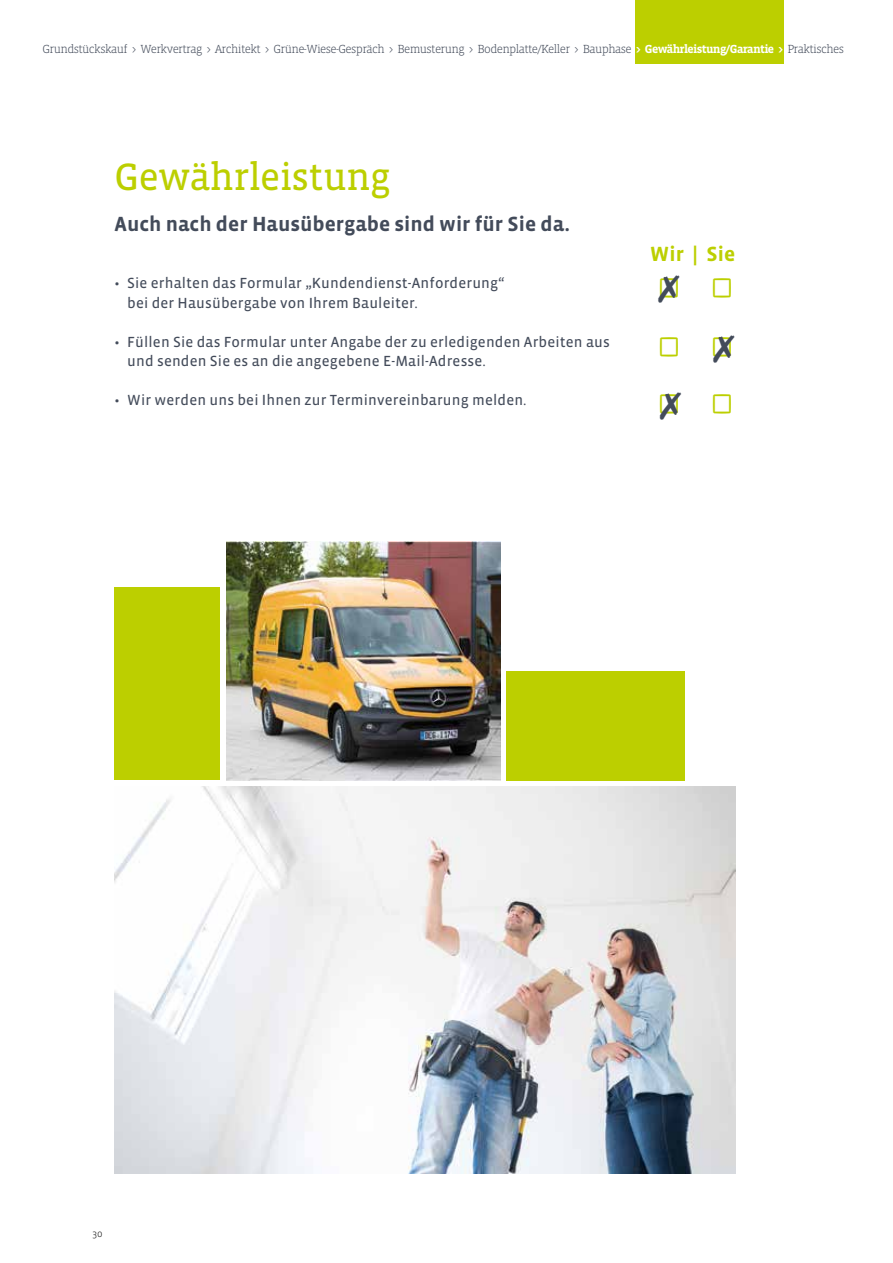
<style>
.page{position:relative;width:893px;height:1263px;background:#fff}
.page>*{position:absolute;margin:0;border:0;box-sizing:border-box;transform-origin:0 0}
.t1{font:39px "Vista Slab OT";letter-spacing:-.02em;color:#bccf00}
.t2{font:300 39px/57.8px "Vista Slab OT";color:#bccf00;text-align:justify}
.t3{font:700 21px "Vista Sans";color:#434b5a}
.t4{font:700 21px "Vista Sans";color:#bccf00}
.t5{font:15px/19.5px "Vista Sans Reg";letter-spacing:.01em;color:#434b5a}
.t6{font:300 12px "Vista Slab OT";letter-spacing:-.05em;color:#434b5a}
.t7{font:300 9.75px "Vista Sans";color:#000}
.s1{font-weight:700;color:#fff}
</style>
<div class="page">
<img style="left:115px;top:787px;width:621px;height:387px">
<div style="left:635px;top:0;width:148px;height:64px;background:#bccf00"></div>
<img style="left:226px;top:541px;width:274px;height:239px">
<div style="left:115px;top:587px;width:105px;height:192px;background:#bccf00"></div>
<div style="left:506px;top:672px;width:179px;height:109px;background:#bccf00"></div>
<p class="t6" style="left:43px;top:43px;width:803px">Grundstückskauf &gt; Werkvertrag &gt; Architekt &gt; Grüne-Wiese-Gespräch &gt; Bemusterung &gt; Bodenplatte/Keller &gt; Bauphase <span class="s1">&gt; Gewährleistung/Garantie &gt;</span> Praktisches</p>
<h1 class="t1" style="left:114px;top:157px;width:278px">Gewährleistung</h1>
<h2 class="t3" style="left:114px;top:214px;width:457px">Auch nach der Hausübergabe sind wir für Sie da.</h2>
<p class="t5" style="left:127px;top:274px;width:379px;text-indent:-13px">• Sie erhalten das Formular „Kundendienst-Anforderung“ bei der Hausübergabe von Ihrem Bauleiter.</p>
<p class="t5" style="left:127px;top:332px;width:484px;text-indent:-13px">• Füllen Sie das Formular unter Angabe der zu erledigenden Arbeiten aus und senden Sie es an die angegebene E-Mail-Adresse.</p>
<p class="t5" style="left:114px;top:391px;width:414px">• Wir werden uns bei Ihnen zur Terminvereinbarung melden.</p>
<h2 class="t4" style="left:650px;top:243px;width:87px">Wir | Sie</h2>
<h1 class="t2" style="left:656px;top:260px;width:81px">L L L L L L</h1>
<p class="t7" style="left:92px;top:1229px;width:11px">30</p>
</div>
